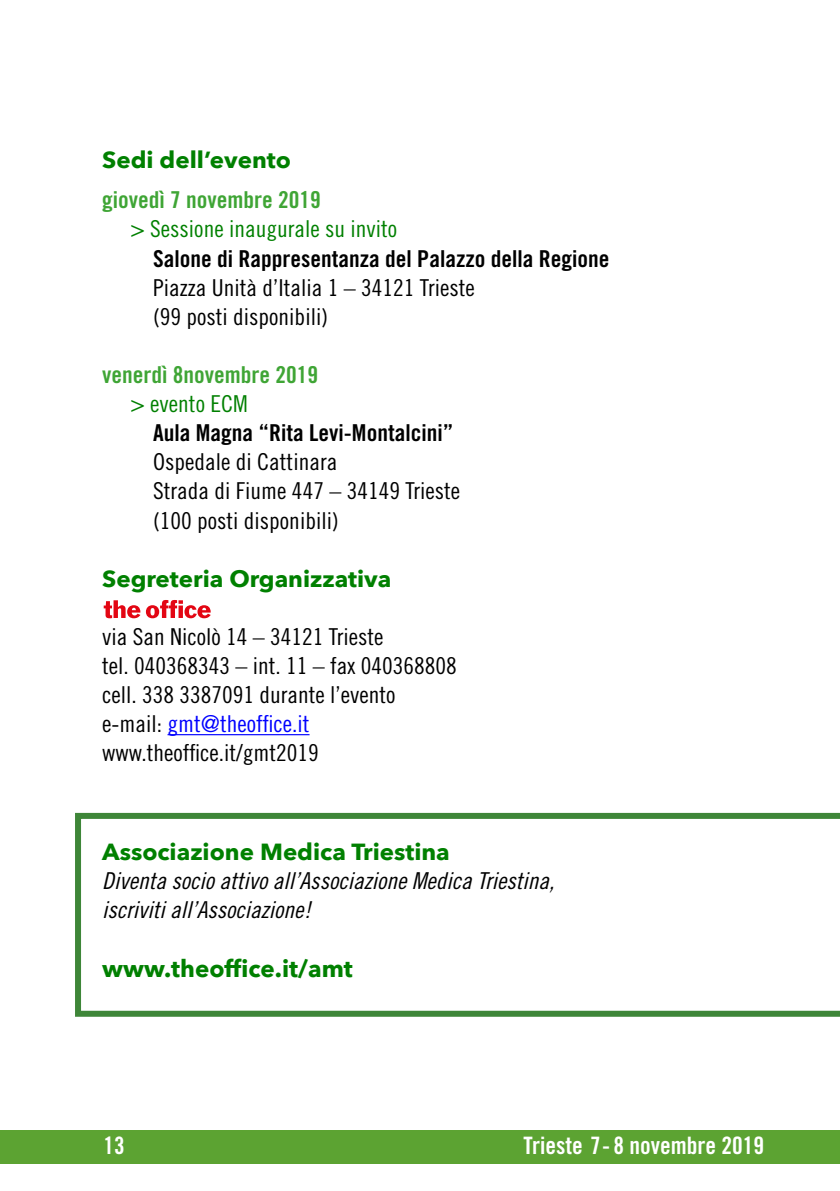
<style>
.page{position:relative;width:840px;height:1191px;background:#fff}
.page>*{position:absolute;margin:0;border:0;box-sizing:border-box;transform-origin:0 0}
.t1{font:24px "Trade Gothic LT Std Bd Cn 20";color:#fff}
.t2{font:700 24px "Avenir Next";color:#008000}
.t3{font:23.2px/29px "Trade Gothic LT Std Cn 18";color:#000}
.t4{font:23.2px/29.2px "Trade Gothic LT Std Cn 18 Obl";color:#000}
.t5{font:23.2px "Trade Gothic LT Std Bd Cn 20";color:#000}
.t6{font:700 23.2px "Avenir Next";color:#008000}
.t7{font:23.2px "Trade Gothic LT Std Bd Cn 20";color:#3fa535}
.t8{font:23.2px "Trade Gothic LT Std Cn 18";color:#008000}
.s1{color:#00f}
</style>
<div class="page">
<div style="left:0;top:1130px;width:839px;height:34px;background:#5ca332"></div>
<hr style="left:167px;top:734px;width:142px;height:1px;background:#00f">
<svg style="left:104px;top:600px;width:36px;height:18px"></svg>
<svg style="left:146px;top:600px;width:64px;height:18px"></svg>
<svg style="left:75px;top:813px;width:764px;height:203px"></svg>
<p class="t6" style="left:102px;top:140px;width:190px">Sedi dell’evento</p>
<p class="t7" style="left:102px;top:186px;width:220px">giovedì 7 novembre 2019</p>
<p class="t8" style="left:130px;top:215px;width:268px">&gt; Sessione inaugurale su invito</p>
<p class="t5" style="left:153px;top:244px;width:457px">Salone di Rappresentanza del Palazzo della Regione</p>
<p class="t3" style="left:153px;top:272px;width:323px">Piazza Unità d’Italia 1 – 34121 Trieste (99 posti disponibili)</p>
<p class="t7" style="left:102px;top:361px;width:217px">venerdì 8novembre 2019</p>
<p class="t8" style="left:130px;top:390px;width:119px">&gt; evento ECM</p>
<p class="t5" style="left:153px;top:419px;width:301px">Aula Magna “Rita Levi-Montalcini”</p>
<p class="t3" style="left:153px;top:447px;width:308px">Ospedale di Cattinara<br>Strada di Fiume 447 – 34149 Trieste (100 posti disponibili)</p>
<p class="t6" style="left:102px;top:558px;width:290px">Segreteria Organizzativa</p>
<p class="t3" style="left:102px;top:622px;width:356px">via San Nicolò 14 – 34121 Trieste<br>tel. 040368343 – int. 11 – fax 040368808 cell. 338 3387091 durante l’evento e-mail: <span class="s1">gmt@theoffice.it </span>www.theoffice.it/gmt2019</p>
<p class="t6" style="left:102px;top:832px;width:349px">Associazione Medica Triestina</p>
<p class="t4" style="left:102px;top:867px;width:453px">Diventa socio attivo all’Associazione Medica Triestina, iscriviti all’Associazione!</p>
<p class="t2" style="left:102px;top:948px;width:252px">www.theoffice.it/amt</p>
<p class="t1" style="left:103px;top:1131px;width:23px">13</p>
<p class="t1" style="left:523px;top:1131px;width:242px">Trieste 7 - 8 novembre 2019</p>
</div>
